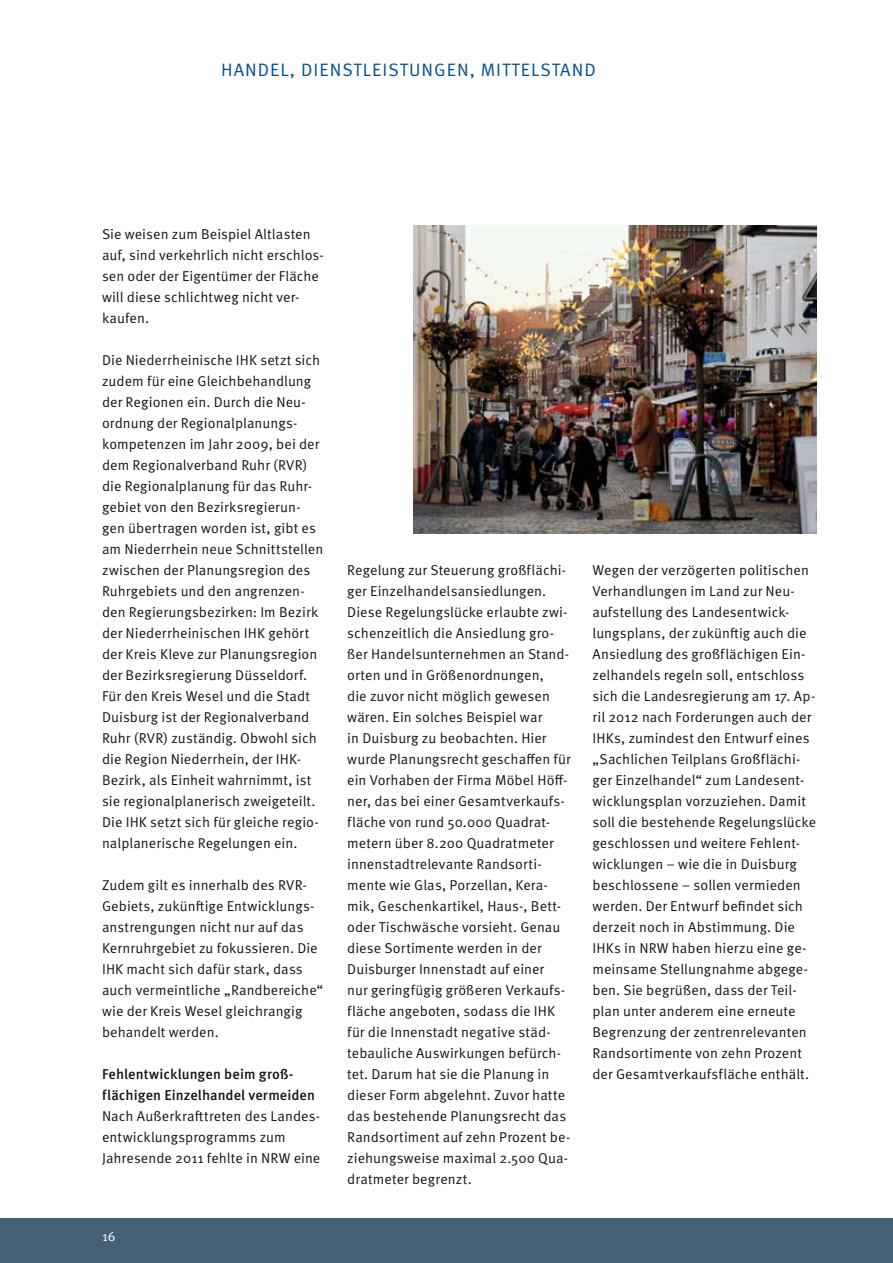
<style>
.page{position:relative;width:893px;height:1263px;background:#fff}
.page>*{position:absolute;margin:0;border:0;box-sizing:border-box;transform-origin:0 0}
.t1{font:18px "Meta OT Norm";letter-spacing:.055em;color:#00508e}
.t2{font:14.25px/21px "Meta OT Norm";color:#131413}
.t3{font:500 14.25px/21px "Meta OT";letter-spacing:.005em;color:#131413}
.t4{font:13.5px "Meta OT Norm";color:#fff}
</style>
<div class="page">
<div style="left:0;top:1218px;width:893px;height:45px;background:#436074"></div>
<img style="left:414px;top:225px;width:402px;height:308px">
<p class="t1" style="left:221px;top:63px;width:376px">HANDEL, DIENSTLEISTUNGEN, MITTELSTAND</p>
<p class="t2" style="left:102px;top:225px;width:223px">Sie weisen zum Beispiel Altlasten auf, sind verkehrlich nicht erschlos&shy;sen oder der Eigentümer der Fläche will diese schlichtweg nicht ver&shy;kaufen.</p>
<p class="t2" style="left:102px;top:351px;width:223px">Die Niederrheinische IHK setzt sich zudem für eine Gleichbehandlung der Regionen ein. Durch die Neu&shy;ordnung der Regionalplanungs&shy;kompetenzen im Jahr 2009, bei der dem Regionalverband Ruhr (RVR) die Regionalplanung für das Ruhr&shy;gebiet von den Bezirksregierun&shy;gen übertragen worden ist, gibt es am Niederrhein neue Schnittstellen zwischen der Planungsregion des Ruhrgebiets und den angrenzen&shy;den Regierungsbezirken: Im Bezirk der Niederrheinischen IHK gehört der Kreis Kleve zur Planungsregion der Bezirksregierung Düsseldorf.<br>Für den Kreis Wesel und die Stadt Duisburg ist der Regionalverband Ruhr (RVR) zuständig. Obwohl sich die Region Niederrhein, der IHK-Bezirk, als Einheit wahrnimmt, ist sie regionalplanerisch zweigeteilt.<br>Die IHK setzt sich für gleiche regio&shy;nalplanerische Regelungen ein.</p>
<p class="t2" style="left:102px;top:876px;width:223px">Zudem gilt es innerhalb des RVR-<br>Gebiets, zukünftige Entwicklungs&shy;anstrengungen nicht nur auf das<br>Kernruhrgebiet zu fokussieren. Die<br>IHK macht sich dafür stark, dass auch vermeintliche „Randbereiche“ wie der Kreis Wesel gleichrangig behan delt werden.</p>
<p class="t3" style="left:102px;top:1065px;width:215px">Fehlentwicklungen beim groß&shy;flächigen Einzelhandel vermeiden</p>
<p class="t2" style="left:102px;top:1107px;width:220px">Nach Außerkrafttreten des Landes&shy;entwicklungsprogramms zum<br>Jahres ende 2011 fehlte in NRW eine</p>
<p class="t4" style="left:102px;top:1231px;width:15px">16</p>
<p class="t2" style="left:347px;top:561px;width:225px">Regelung zur Steuerung großflächi&shy;ger Einzelhandelsansiedlungen.<br>Diese Regelungslücke erlaubte zwi&shy;schenzeitlich die Ansiedlung gro&shy;ßer Handelsunternehmen an Stand&shy;orten und in Größenordnungen,<br>die zuvor nicht möglich gewesen wären. Ein solches Beispiel war<br>in Duisburg zu beobachten. Hier wurde Planungsrecht geschaffen für ein Vorhaben der Firma Möbel Höff&shy;ner, das bei einer Gesamtverkaufs&shy;fläche von rund 50.000 Quadrat&shy;metern über 8.200 Quadratmeter innenstadtrelevante Randsorti&shy;mente wie Glas, Porzellan, Kera&shy;mik, Geschenkartikel, Haus-, Bett&shy;oder Tischwäsche vorsieht. Genau diese Sortimente werden in der Duisburger Innenstadt auf einer<br>nur geringfügig größeren Verkaufs&shy;fläche angeboten, sodass die IHK für die Innenstadt negative städ&shy;tebauliche Auswirkungen befürch&shy;tet. Darum hat sie die Planung in dieser Form abgelehnt. Zuvor hatte das bestehende Planungsrecht das Rand sortiment auf zehn Prozent be&shy;ziehungsweise maximal 2.500 Qua&shy;dratmeter begrenzt.</p>
<p class="t2" style="left:592px;top:561px;width:225px">Wegen der verzögerten politischen Verhandlungen im Land zur Neu&shy;aufstellung des Landesentwick&shy;lungsplans, der zukünftig auch die Ansiedlung des großflächigen Ein&shy;zelhandels regeln soll, entschloss sich die Landesregierung am 17. Ap&shy;ril 2012 nach Forderungen auch der IHKs, zumindest den Entwurf eines „Sachlichen Teilplans Großflächi&shy;ger Einzelhandel“ zum Landesent&shy;wicklungsplan vorzuziehen. Damit soll die bestehende Regelungslücke geschlossen und weitere Fehlent&shy;wicklungen – wie die in Duisburg beschlossene – sollen vermieden werden. Der Entwurf befindet sich derzeit noch in Abstimmung. Die IHKs in NRW haben hierzu eine ge&shy;meinsame Stellungnahme abgege&shy;ben. Sie begrüßen, dass der Teil&shy;plan unter anderem eine erneute Begrenzung der zentrenrelevanten Randsortimente von zehn Prozent der Gesamtverkaufsfläche enthält.</p>
</div>
